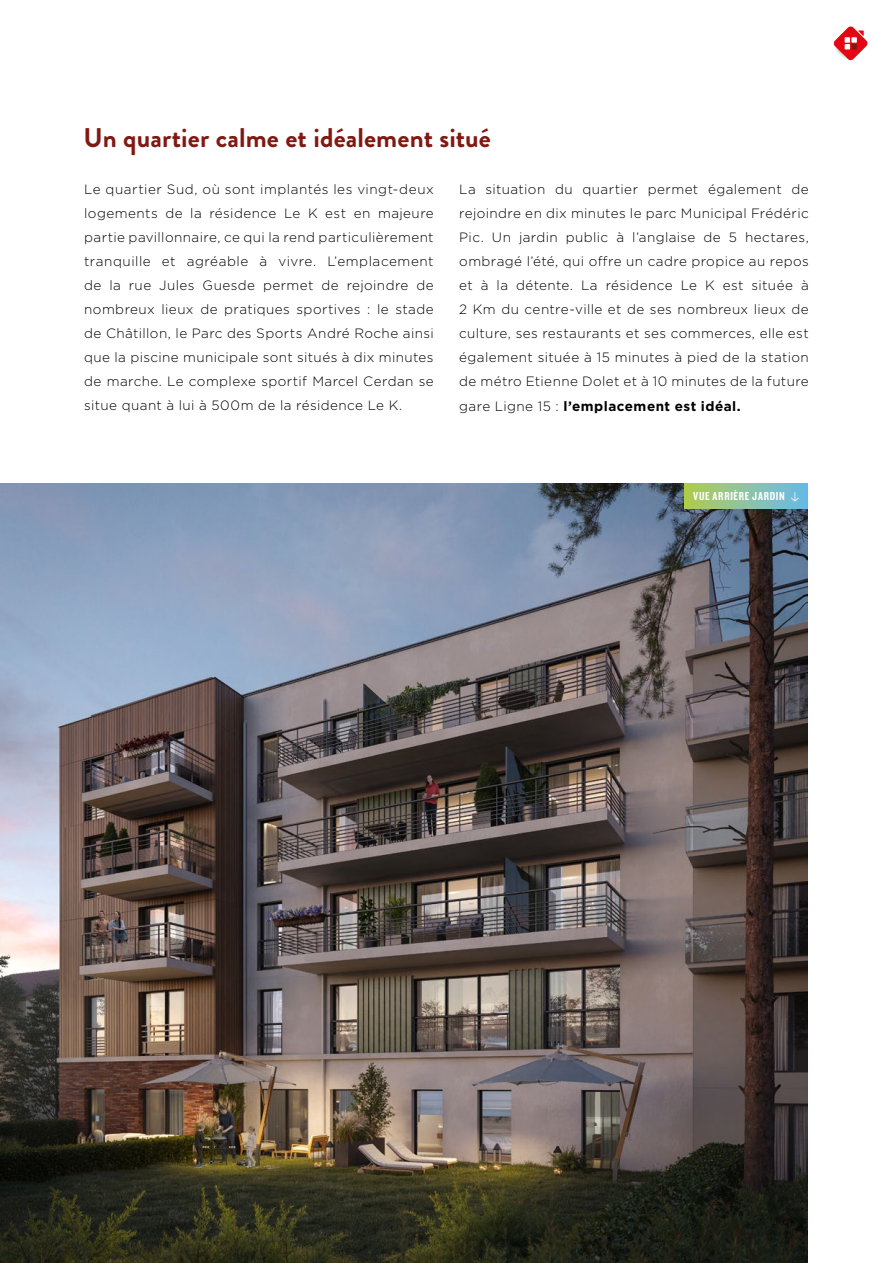
<style>
.page{position:relative;width:893px;height:1263px;background:#fff}
.page>*{position:absolute;margin:0;border:0;box-sizing:border-box;transform-origin:0 0}
.t1{font:700 27px "Brandon Grotesque";letter-spacing:.005em;color:#821812}
.t2{font:300 13.5px/24px "Gotham";letter-spacing:.03em;color:#000;text-align:justify}
.t3{font:12px "Knockout HTF49 Liteweight";letter-spacing:.065em;color:#fff}
.s1{font-weight:700}
</style>
<div class="page">
<img style="left:0;top:483px;width:808px;height:780px">
<div style="left:685px;top:483px;width:123px;height:26px;background:linear-gradient(to right,#b2cc51,#68baf0)"></div>
<svg style="left:833px;top:26px;width:35px;height:35px"></svg>
<h1 class="t1" style="left:83px;top:119px;width:409px">Un quartier calme et idéalement situé</h1>
<p class="t2" style="left:84px;top:177px;width:351px">Le quartier Sud, où sont implantés les vingt-deux logements de la résidence Le K est en majeure partie pavillonnaire, ce qui la rend particulièrement tranquille et agréable à vivre. L’emplacement de la rue Jules Guesde permet de rejoindre de nombreux lieux de pratiques sportives : le stade de Châtillon, le Parc des Sports André Roche ainsi que la piscine municipale sont situés à dix minutes de marche. Le complexe sportif Marcel Cerdan se situe quant à lui à 500m de la résidence Le K.</p>
<p class="t2" style="left:459px;top:177px;width:351px">La situation du quartier permet également de rejoindre en dix minutes le parc Municipal Frédéric Pic. Un jardin public à l’anglaise de 5 hectares, ombragé l’été, qui offre un cadre propice au repos et à la détente. La résidence Le K est située à 2 Km du centre-ville et de ses nombreux lieux de culture, ses restaurants et ses commerces, elle est également située à 15 minutes à pied de la station de métro Etienne Dolet et à 10 minutes de la future gare Ligne 15 : <span class="s1">l’emplacement est idéal.</span></p>
<p class="t3" style="left:693px;top:490px;width:109px">VUE ARRIÈRE JARDIN ▲</p>
</div>
